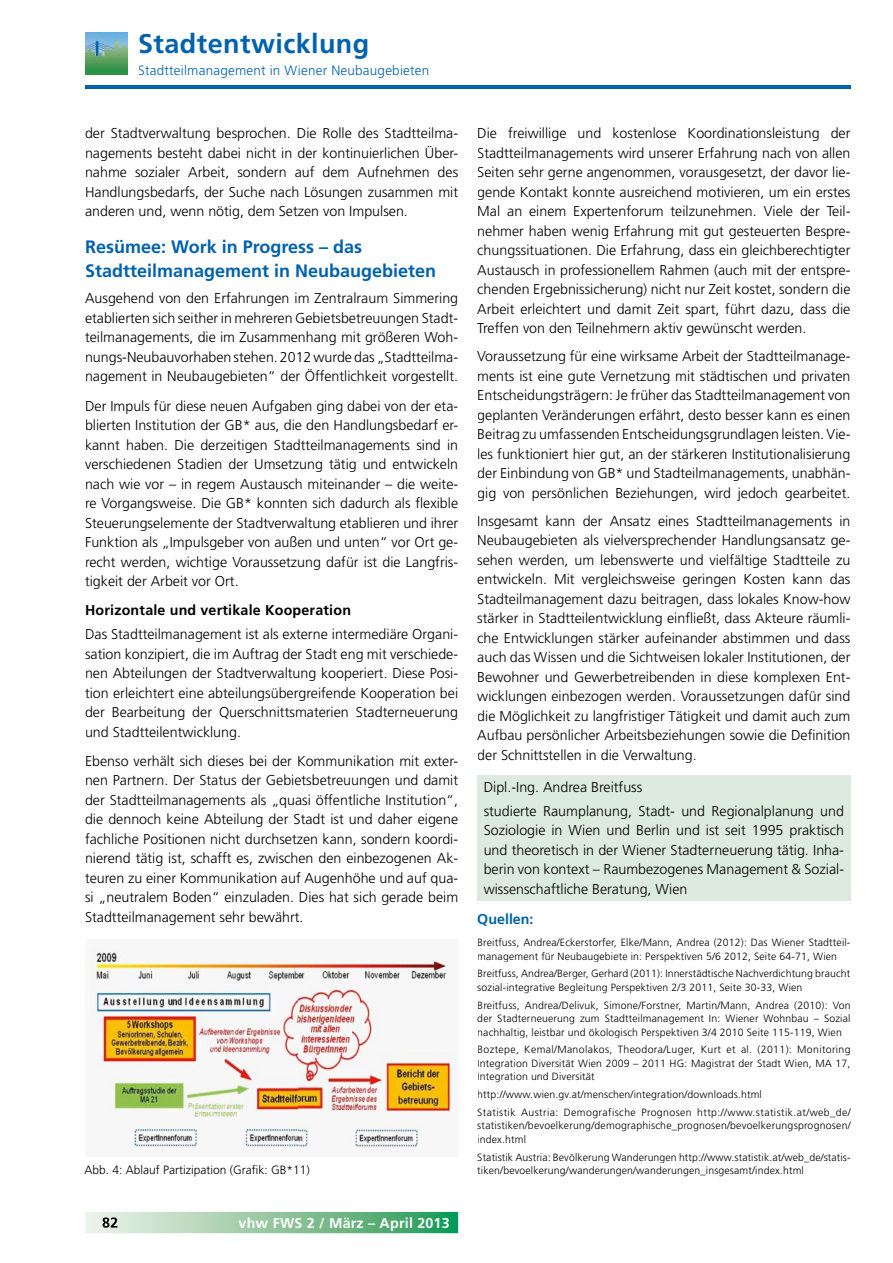
<style>
.page{position:relative;width:893px;height:1263px;background:#fff}
.page>*{position:absolute;margin:0;border:0;box-sizing:border-box;transform-origin:0 0}
.t1{font:700 27px "Frutiger LT";letter-spacing:.015em;color:#0062ae}
.t2{font:700 18px/24px "Frutiger LT";color:#0062ae}
.t3{font:300 14.25px/19.5px "Frutiger LT";color:#000;text-align:justify}
.t4{font:700 14.25px "Frutiger LT";letter-spacing:.015em;color:#000}
.t5{font:700 14.25px "Frutiger LT";letter-spacing:.015em;color:#fff}
.t6{font:700 14.25px "Frutiger LT";color:#0062ae}
.t7{font:300 13.5px "Frutiger LT";letter-spacing:.015em;color:#0062ae}
.t8{font:300 12px "Frutiger CE";color:#000}
.t9{font:300 10.5px/13.5px "Frutiger LT";letter-spacing:.015em;color:#000}
.t10{font:300 10.5px/17.7px "Frutiger LT";letter-spacing:.04em;color:#000}
</style>
<div class="page">
<hr style="left:85px;top:86px;width:765px;height:3px;background:#0062ae">
<svg style="left:85px;top:1212px;width:373px;height:21px;background:#8cc59d"></svg>
<img style="left:103px;top:1217px;width:14px;height:11px">
<img style="left:85px;top:32px;width:42px;height:43px">
<div style="left:477px;top:775px;width:373px;height:125px;background:#dcebdd"></div>
<img style="left:87px;top:949px;width:370px;height:203px">
<h1 class="t1" style="left:138px;top:28px;width:233px">Stadtentwicklung</h1>
<p class="t7" style="left:138px;top:62px;width:293px">Stadtteilmanagement in Wiener Neubaugebieten</p>
<p class="t3" style="left:85px;top:124px;width:375px">der Stadtverwaltung besprochen. Die Rolle des Stadtteilma&shy;nagements besteht dabei nicht in der kontinuierlichen Über&shy;nahme sozialer Arbeit, sondern auf dem Aufnehmen des Handlungsbedarfs, der Suche nach Lösungen zusammen mit anderen und, wenn nötig, dem Setzen von Impulsen.</p>
<p class="t2" style="left:85px;top:235px;width:353px">Resümee: Work in Progress – das<br>Stadtteilmanagement in Neubaugebieten</p>
<p class="t3" style="left:85px;top:289px;width:375px">Ausgehend von den Erfahrungen im Zentralraum Simmering etablierten sich seither in mehreren Gebietsbetreuungen Stadt&shy;teilmanagements, die im Zusammenhang mit größeren Woh&shy;nungs-Neubauvorhaben stehen. 2012 wurde das „Stadtteilma&shy;nagement in Neubaugebieten“ der Öffentlichkeit vorgestellt.</p>
<p class="t3" style="left:85px;top:396px;width:375px">Der Impuls für diese neuen Aufgaben ging dabei von der eta&shy;blierten Institution der GB* aus, die den Handlungsbedarf er&shy;kannt haben. Die derzeitigen Stadtteilmanagements sind in verschiedenen Stadien der Umsetzung tätig und entwickeln nach wie vor – in regem Austausch miteinander – die weite&shy;re Vorgangsweise. Die GB* konnten sich dadurch als flexible Steuerungselemente der Stadtverwaltung etablieren und ihrer Funktion als „Impulsgeber von außen und unten“ vor Ort ge&shy;recht werden, wichtige Voraussetzung dafür ist die Langfris&shy;tigkeit der Arbeit vor Ort.</p>
<p class="t4" style="left:85px;top:602px;width:268px">Horizontale und vertikale Kooperation</p>
<p class="t3" style="left:85px;top:625px;width:375px">Das Stadtteilmanagement ist als externe intermediäre Organi&shy;sation konzipiert, die im Auftrag der Stadt eng mit verschiede&shy;nen Abteilungen der Stadtverwaltung kooperiert. Diese Posi&shy;tion erleichtert eine abteilungsübergreifende Kooperation bei der Bearbeitung der Querschnittsmaterien Stadterneuerung und Stadtteilentwicklung.</p>
<p class="t3" style="left:85px;top:751px;width:375px">Ebenso verhält sich dieses bei der Kommunikation mit exter&shy;nen Partnern. Der Status der Gebietsbetreuungen und damit der Stadtteilmanagements als „quasi öffentliche Institution“, die dennoch keine Abteilung der Stadt ist und daher eigene fachliche Positionen nicht durchsetzen kann, sondern koordi&shy;nierend tätig ist, schafft es, zwischen den einbezogenen Ak&shy;teuren zu einer Kommunikation auf Augenhöhe und auf qua&shy;si „neutralem Boden“ einzuladen. Dies hat sich gerade beim Stadtteilmanagement sehr bewährt.</p>
<p class="t8" style="left:84px;top:1163px;width:227px">Abb. 4: Ablauf Partizipation (Grafik: GB*11)</p>
<p class="t5" style="left:239px;top:1214px;width:213px">vhw FWS 2 / März – April 2013</p>
<p class="t3" style="left:477px;top:124px;width:375px">Die freiwillige und kostenlose Koordinationsleistung der Stadtteilmanagements wird unserer Erfahrung nach von allen Seiten sehr gerne angenommen, vorausgesetzt, der davor lie&shy;gende Kontakt konnte ausreichend motivieren, um ein erstes Mal an einem Expertenforum teilzunehmen. Viele der Teil&shy;nehmer haben wenig Erfahrung mit gut gesteuerten Bespre&shy;chungssituationen. Die Erfahrung, dass ein gleichberechtigter Austausch in professionellem Rahmen (auch mit der entspre&shy;chenden Ergebnissicherung) nicht nur Zeit kostet, sondern die Arbeit erleichtert und damit Zeit spart, führt dazu, dass die Treffen von den Teilnehmern aktiv gewünscht werden.</p>
<p class="t3" style="left:477px;top:347px;width:375px">Voraussetzung für eine wirksame Arbeit der Stadtteilmanage&shy;ments ist eine gute Vernetzung mit städtischen und privaten Entscheidungsträgern: Je früher das Stadtteilmanagement von geplanten Veränderungen erfährt, desto besser kann es einen Beitrag zu umfassenden Entscheidungsgrundlagen leisten. Vie&shy;les funktioniert hier gut, an der stärkeren Institutionalisierung der Einbindung von GB* und Stadteilmanagements, unabhän&shy;gig von persönlichen Beziehungen, wird jedoch gearbeitet.</p>
<p class="t3" style="left:477px;top:511px;width:375px">Insgesamt kann der Ansatz eines Stadtteilmanagements in Neubaugebieten als vielversprechender Handlungsansatz ge&shy;sehen werden, um lebenswerte und vielfältige Stadtteile zu entwickeln. Mit vergleichsweise geringen Kosten kann das Stadteilmanagement dazu beitragen, dass lokales Know-how stärker in Stadtteilentwicklung einfließt, dass Akteure räumli&shy;che Entwicklungen stärker aufeinander abstimmen und dass auch das Wissen und die Sichtweisen lokaler Institutionen, der Bewohner und Gewerbetreibenden in diese komplexen Ent&shy;wicklungen einbezogen werden. Voraussetzungen dafür sind die Möglichkeit zu langfristiger Tätigkeit und damit auch zum Aufbau persönlicher Arbeitsbeziehungen sowie die Definition der Schnittstellen in die Verwaltung.</p>
<p class="t3" style="left:484px;top:775px;width:362px;line-height:23.7px">Dipl.-Ing. Andrea Breitfuss<br>studierte Raumplanung, Stadt- und Regionalplanung und</p>
<p class="t3" style="left:484px;top:821px;width:362px">Soziologie in Wien und Berlin und ist seit 1995 praktisch und theoretisch in der Wiener Stadterneuerung tätig. Inha&shy;berin von kontext – Raumbezogenes Management &amp; Sozial&shy;wissenschaftliche Beratung, Wien</p>
<p class="t6" style="left:477px;top:911px;width:58px">Quellen:</p>
<p class="t9" style="left:477px;top:936px;width:375px">Breitfuss, Andrea/Eckerstorfer, Elke/Mann, Andrea (2012): Das Wiener Stadtteil&shy;management für Neubaugebiete in: Perspektiven 5/6 2012, Seite 64-71, Wien</p>
<p class="t9" style="left:477px;top:967px;width:374px">Breitfuss, Andrea/Berger, Gerhard (2011): Innerstädtische Nachverdichtung braucht sozial-integrative Begleitung Perspektiven 2/3 2011, Seite 30-33, Wien</p>
<p class="t9" style="left:477px;top:998px;width:375px;text-align:justify">Breitfuss, Andrea/Delivuk, Simone/Forstner, Martin/Mann, Andrea (2010): Von der Stadterneuerung zum Stadtteilmanagement In: Wiener Wohnbau – Sozial nachhaltig, leistbar und ökologisch Perspektiven 3/4 2010 Seite 115-119, Wien</p>
<p class="t9" style="left:477px;top:1043px;width:375px;text-align:justify">Boztepe, Kemal/Manolakos, Theodora/Luger, Kurt et al. (2011): Monitoring Integration Diversität Wien 2009 – 2011 HG: Magistrat der Stadt Wien, MA 17, Integration und Diversität</p>
<p class="t10" style="left:477px;top:1086px;width:375px">http://www.wien.gv.at/menschen/integration/downloads.html<br>Statistik Austria: Demografische Prognosen http://www.statistik.at/web_de/</p>
<p class="t9" style="left:477px;top:1119px;width:375px">statistiken/bevoelkerung/demographische_prognosen/bevoelkerungsprognosen/ index.html</p>
<p class="t9" style="left:477px;top:1150px;width:375px">Statistik Austria: Bevölkerung Wanderungen http://www.statistik.at/web_de/statis&shy;tiken/bevoelkerung/wanderungen/wanderungen_insgesamt/index.html</p>
</div>
